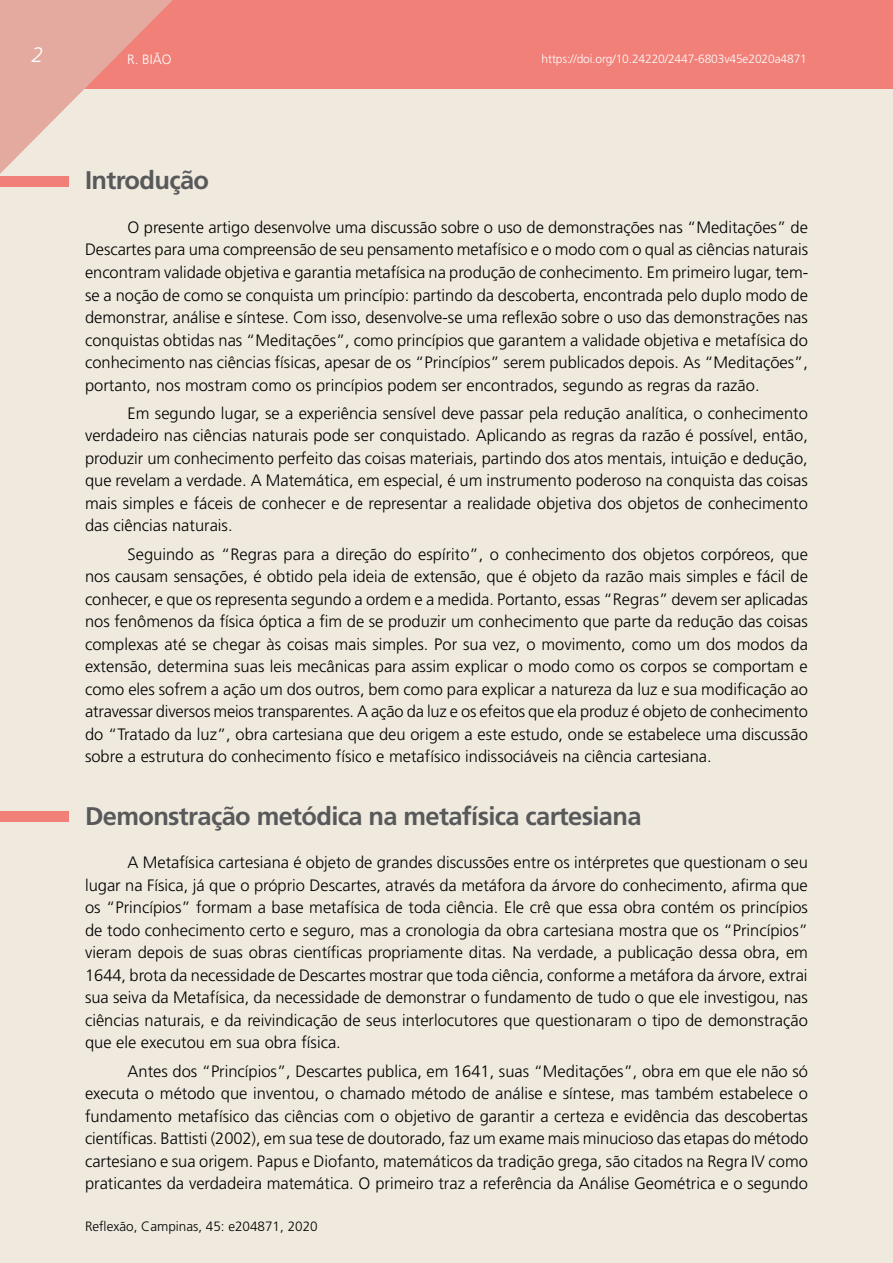
<style>
.page{position:relative;width:893px;height:1263px;background:#fff}
.page>*{position:absolute;margin:0;border:0;box-sizing:border-box;transform-origin:0 0}
.seção{font:700 25.5px "Frutiger LT Std";letter-spacing:-.025em;color:#58595b}
.t1{font:italic 300 21px "Frutiger LT Std";color:#fff}
.miolo{font:300 16.5px/22.5px "Frutiger LT Std";color:#000;text-align:justify}
.t2{font:300 13.5px "Frutiger LT Std";color:#000}
.t3{font:300 13.5px "Frutiger LT Std";color:#fff}
.t4{font:300 12px "Frutiger LT Std";letter-spacing:-.01em;color:#fff}
</style>
<div class="page">
<div style="left:0;top:0;width:893px;height:89px;background:#f08078"></div>
<svg style="left:0;top:0;width:176px;height:174px;background:#eabcb1"></svg>
<div style="left:0;top:176px;width:68px;height:11px;background:#f08078"></div>
<div style="left:0;top:811px;width:68px;height:11px;background:#f08078"></div>
<p class="t1" style="left:31px;top:43px;width:13px">2</p>
<p class="t3" style="left:127px;top:51px;width:46px">R. BIÃO</p>
<p class="t4" style="left:542px;top:52px;width:267px">https://doi.org/10.24220/2447-6803v45e2020a4871</p>
<p class="seção" style="left:85px;top:165px;width:126px">Introdução</p>
<p class="miolo" style="left:85px;top:216px;width:725px;text-indent:43px">O presente artigo desenvolve uma discussão sobre o uso de demonstrações nas “Meditações” de Descartes para uma compreensão de seu pensamento metafísico e o modo com o qual as ciências naturais encontram validade objetiva e garantia metafísica na produção de conhecimento. Em primeiro lugar, tem&shy;se a noção de como se conquista um princípio: partindo da descoberta, encontrada pelo duplo modo de demonstrar, análise e síntese. Com isso, desenvolve-se uma reflexão sobre o uso das demonstrações nas conquistas obtidas nas “Meditações”, como princípios que garantem a validade objetiva e metafísica do conhecimento nas ciências físicas, apesar de os “Princípios” serem publicados depois. As “Meditações”, portanto, nos mostram como os princípios podem ser encontrados, segundo as regras da razão.</p>
<p class="miolo" style="left:85px;top:402px;width:724px;text-indent:43px">Em segundo lugar, se a experiência sensível deve passar pela redução analítica, o conhecimento verdadeiro nas ciências naturais pode ser conquistado. Aplicando as regras da razão é possível, então, produzir um conhecimento perfeito das coisas materiais, partindo dos atos mentais, intuição e dedução, que revelam a verdade. A Matemática, em especial, é um instrumento poderoso na conquista das coisas mais simples e fáceis de conhecer e de representar a realidade objetiva dos objetos de conhecimento das ciências naturais.</p>
<p class="miolo" style="left:85px;top:543px;width:724px;text-indent:43px">Seguindo as “Regras para a direção do espírito”, o conhecimento dos objetos corpóreos, que nos causam sensações, é obtido pela ideia de extensão, que é objeto da razão mais simples e fácil de conhecer, e que os representa segundo a ordem e a medida. Portanto, essas “Regras” devem ser aplicadas nos fenômenos da física óptica a fim de se produzir um conhecimento que parte da redução das coisas complexas até se chegar às coisas mais simples. Por sua vez, o movimento, como um dos modos da extensão, determina suas leis mecânicas para assim explicar o modo como os corpos se comportam e como eles sofrem a ação um dos outros, bem como para explicar a natureza da luz e sua modificação ao atravessar diversos meios transparentes. A ação da luz e os efeitos que ela produz é objeto de conhecimento do “Tratado da luz”, obra cartesiana que deu origem a este estudo, onde se estabelece uma discussão sobre a estrutura do conhecimento físico e metafísico indissociáveis na ciência cartesiana.</p>
<p class="seção" style="left:85px;top:801px;width:558px">Demonstração metódica na metafísica cartesiana</p>
<p class="miolo" style="left:85px;top:851px;width:724px;text-indent:43px">A Metafísica cartesiana é objeto de grandes discussões entre os intérpretes que questionam o seu lugar na Física, já que o próprio Descartes, através da metáfora da árvore do conhecimento, afirma que os “Princípios” formam a base metafísica de toda ciência. Ele crê que essa obra contém os princípios de todo conhecimento certo e seguro, mas a cronologia da obra cartesiana mostra que os “Princípios” vieram depois de suas obras científicas propriamente ditas. Na verdade, a publicação dessa obra, em 1644, brota da necessidade de Descartes mostrar que toda ciência, conforme a metáfora da árvore, extrai sua seiva da Metafísica, da necessidade de demonstrar o fundamento de tudo o que ele investigou, nas ciências naturais, e da reivindicação de seus interlocutores que questionaram o tipo de demonstração que ele executou em sua obra física.</p>
<p class="miolo" style="left:85px;top:1060px;width:725px;text-indent:43px">Antes dos “Princípios”, Descartes publica, em 1641, suas “Meditações”, obra em que ele não só executa o método que inventou, o chamado método de análise e síntese, mas também estabelece o fundamento metafísico das ciências com o objetivo de garantir a certeza e evidência das descobertas científicas. Battisti (2002), em sua tese de doutorado, faz um exame mais minucioso das etapas do método cartesiano e sua origem. Papus e Diofanto, matemáticos da tradição grega, são citados na Regra IV como praticantes da verdadeira matemática. O primeiro traz a referência da Análise Geométrica e o segundo</p>
<p class="t2" style="left:85px;top:1218px;width:234px">Reflexão, Campinas, 45: e204871, 2020</p>
</div>
